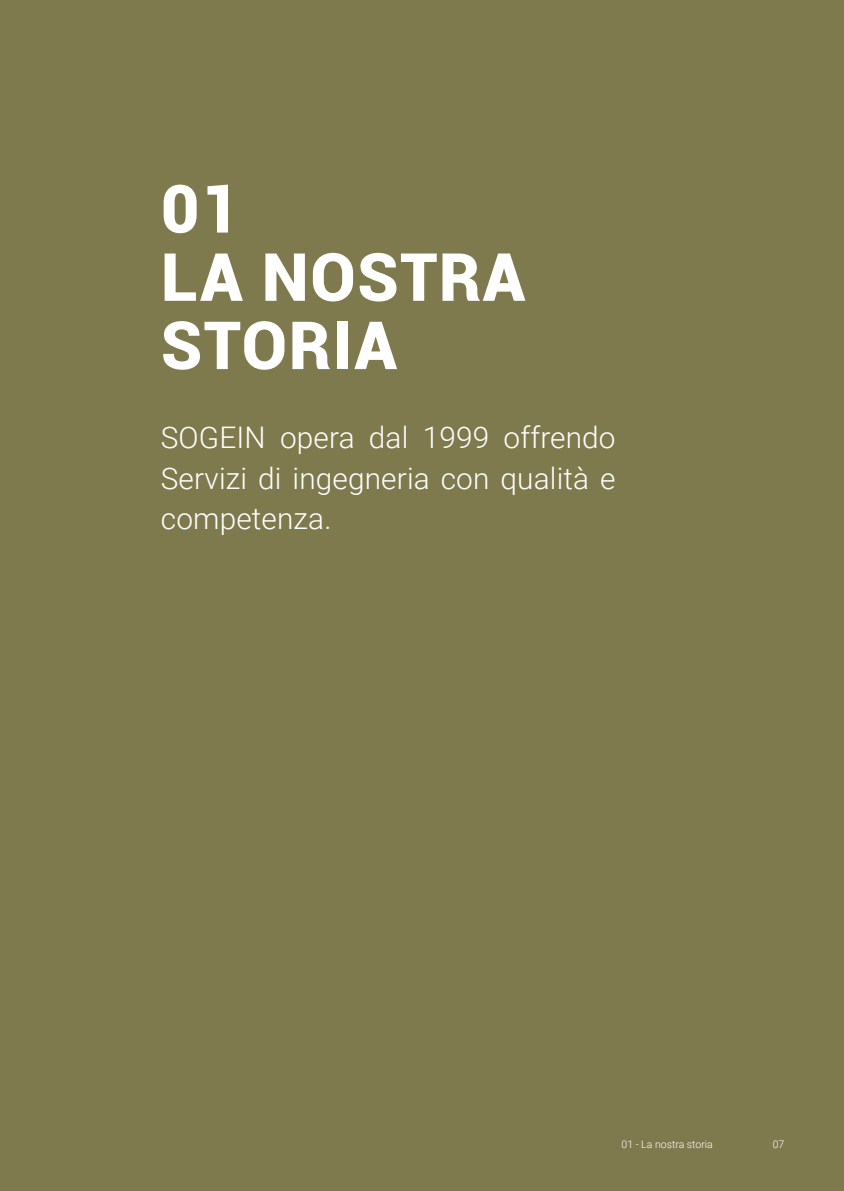
<style>
.page{position:relative;width:844px;height:1191px;background:#fff}
.page>*{position:absolute;margin:0;border:0;box-sizing:border-box;transform-origin:0 0}
.t1{font:900 66.5px/68.2px "Roboto";letter-spacing:.02em;color:#fff}
.t2{font:300 29.75px/40.2px "Roboto";letter-spacing:.005em;color:#fff;text-align:justify}
.t3{font:300 10.5px "Roboto";color:#fff}
</style>
<div class="page">
<div style="left:1px;top:0;width:842px;height:1191px;background:#7f7a4d"></div>
<h1 class="t1" style="left:161px;top:172px;width:365px">01<br>LA NOSTRA<br>STORIA</h1>
<p class="t2" style="left:161px;top:416px;width:456px">SOGEIN opera dal 1999 offrendo Servizi di ingegneria con qualità e competenza.</p>
<p class="t3" style="left:621px;top:1136px;width:93px">01 - La nostra storia</p>
<p class="t3" style="left:772px;top:1136px;width:13px">07</p>
</div>
